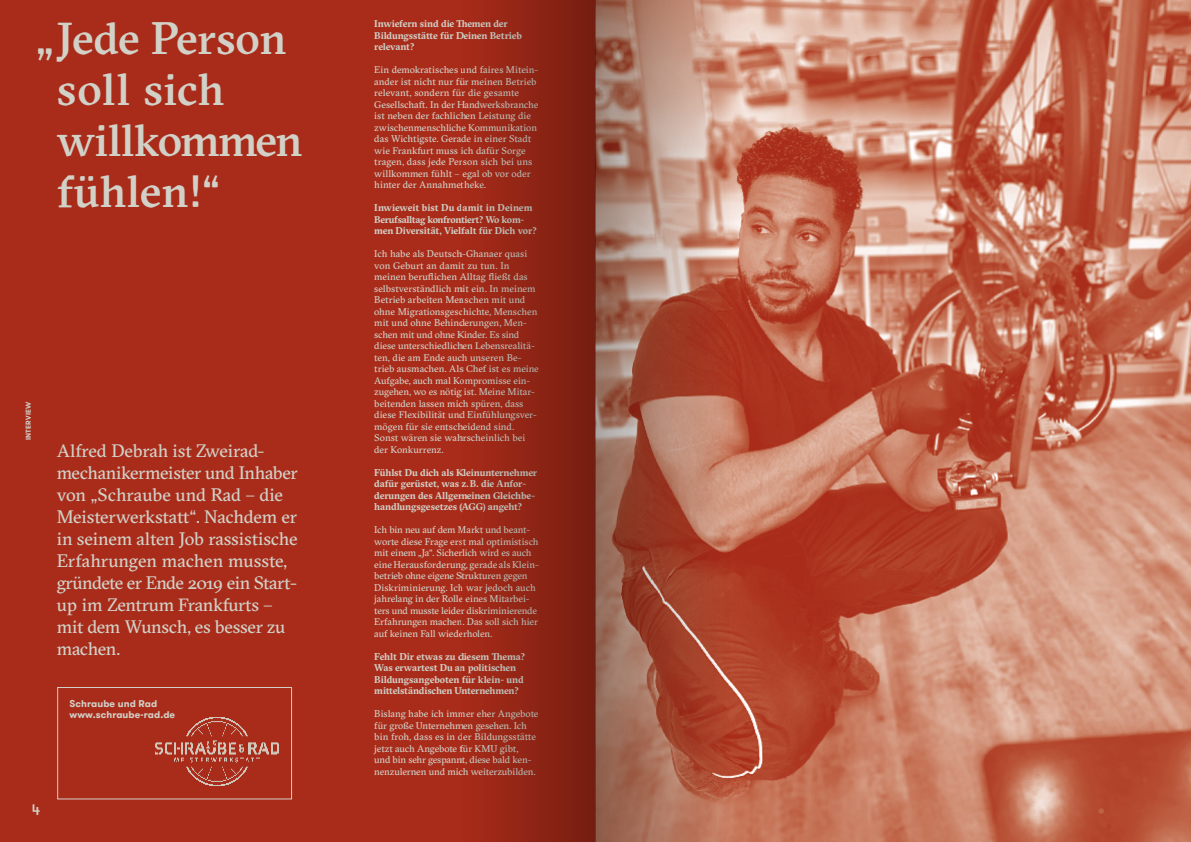
<style>
.page{position:relative;width:1191px;height:842px;background:#a92c1a}
.page>*{position:absolute;margin:0;border:0;box-sizing:border-box;transform-origin:0 0}
.t1{font:500 45px/51px "GT Sectra";letter-spacing:-.01em;color:#d1d1c8}
.t2{font:18px/22px "GT Sectra";letter-spacing:-.015em;color:#d1d1c8}
.t3{font:500 15px "GT Walsheim Pro";color:#d1d1c8}
.t4{font:9.7px/11.5px "GT Sectra";letter-spacing:-.005em;color:#d1d1c8}
.t5{font:700 9.7px/11.5px "GT Sectra";letter-spacing:-.01em;color:#d1d1c8}
.t6{font:700 9.7px/11.5px "GT Walsheim Pro";letter-spacing:.01em;color:#d1d1c8}
.t7{font:700 7px "GT Walsheim Pro";letter-spacing:.035em;color:#d1d1c8}
</style>
<div class="page">
<img style="left:730px;top:0;width:461px;height:842px">
<img style="left:155px;top:717px;width:123px;height:69px">
<div style="left:57px;top:687px;width:235px;height:112px;border:1px solid #d1d1c8"></div>
<div style="left:461px;top:0;width:134px;height:842px;background:linear-gradient(to right,#a92b19,#761e11)"></div>
<svg style="left:595px;top:0;width:135px;height:842px"></svg>
<h1 class="t1" style="left:57px;top:12px;width:247px;text-indent:-21px">„Jede Person soll sich willkommen fühlen!“</h1>
<p class="t7" style="left:24px;top:440px;width:40px;rotate:-90deg">INTERVIEW</p>
<p class="t2" style="left:57px;top:439px;width:242px">Alfred Debrah ist Zweirad&shy;mechanikermeister und Inhaber von „Schraube und Rad – die<br>Meisterwerkstatt“. Nachdem er in seinem alten Job rassistische<br>Erfahrungen machen musste, gründete er Ende 2019 ein Start&shy;up im Zentrum Frankfurts – mit dem Wunsch, es besser zu machen.</p>
<p class="t6" style="left:70px;top:697px;width:107px">Schraube und Rad www.schraube-rad.de</p>
<h3 class="t3" style="left:32px;top:800px;width:10px">4</h3>
<p class="t5" style="left:374px;top:18px;width:149px">Inwiefern sind die Themen der<br>Bildungsstätte für Deinen Betrieb relevant?</p>
<p class="t4" style="left:374px;top:64px;width:166px">Ein demokratisches und faires Mitein&shy;ander ist nicht nur für meinen Betrieb relevant, sondern für die gesamte Gesellschaft. In der Handwerksbranche ist neben der fachlichen Leistung die zwischenmenschliche Kommunikation das Wichtigste. Gerade in einer Stadt wie Frankfurt muss ich dafür Sorge tragen, dass jede Person sich bei uns willkommen fühlt – egal ob vor oder hinter der Annahmetheke.</p>
<p class="t5" style="left:374px;top:202px;width:164px">Inwieweit bist Du damit in Deinem<br>Berufsalltag konfrontiert? Wo kom&shy;men Diversität, Vielfalt für Dich vor?</p>
<p class="t4" style="left:374px;top:248px;width:166px">Ich habe als Deutsch-Ghanaer quasi von Geburt an damit zu tun. In meinen beruflichen Alltag fließt das selbstverständlich mit ein. In meinem Betrieb arbeiten Menschen mit und ohne Migrationsgeschichte, Menschen mit und ohne Behinderungen, Men&shy;schen mit und ohne Kinder. Es sind diese unterschiedlichen Lebensrealitä&shy;ten, die am Ende auch unseren Be&shy;trieb ausmachen. Als Chef ist es meine Aufgabe, auch mal Kompromisse ein&shy;zugehen, wo es nötig ist. Meine Mitar&shy;beitenden lassen mich spüren, dass diese Flexibilität und Einfühlungsver&shy;mögen für sie entscheidend sind.<br>Sonst wären sie wahrscheinlich bei der Konkurrenz.</p>
<p class="t5" style="left:374px;top:466px;width:164px">Fühlst Du dich als Kleinunternehmer dafür gerüstet, was z.B. die Anfor&shy;derungen des Allgemeinen Gleichbe&shy;handlungsgesetzes (AGG) angeht?</p>
<p class="t4" style="left:374px;top:524px;width:166px">Ich bin neu auf dem Markt und beant&shy;worte diese Frage erst mal optimistisch mit einem „Ja“. Sicherlich wird es auch eine Herausforderung, gerade als Klein&shy;betrieb ohne eigene Strukturen gegen Diskriminierung. Ich war jedoch auch jahrelang in der Rolle eines Mitarbei&shy;ters und musste leider diskriminierende Erfahrungen machen. Das soll sich hier auf keinen Fall wiederholen.</p>
<p class="t5" style="left:374px;top:650px;width:152px">Fehlt Dir etwas zu diesem Thema?<br>Was erwartest Du an politischen Bildungsangeboten für klein- und mittelständischen Unternehmen?</p>
<p class="t4" style="left:374px;top:708px;width:166px">Bislang habe ich immer eher Angebote für große Unternehmen gesehen. Ich bin froh, dass es in der Bildungsstätte jetzt auch Angebote für KMU gibt,<br>und bin sehr gespannt, diese bald ken&shy;nenzulernen und mich weiterzubilden.</p>
</div>
